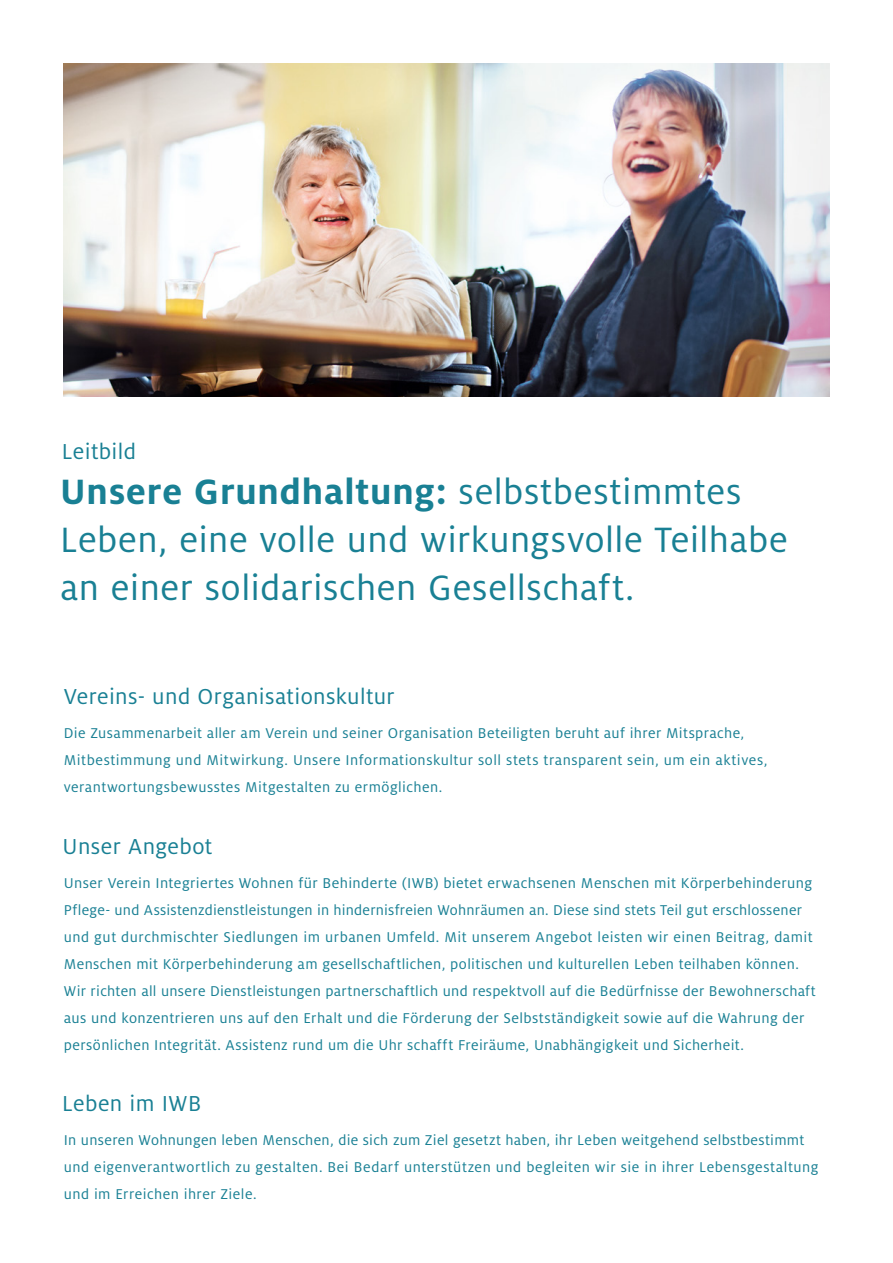
<style>
.page{position:relative;width:893px;height:1263px;background:#fff}
.page>*{position:absolute;margin:0;border:0;box-sizing:border-box;transform-origin:0 0}
.t1{font:39px/48px "Milo OT";letter-spacing:.015em;color:#198094}
.t2{font:700 39px "Milo OT";letter-spacing:.02em;color:#198094}
.t3{font:24px "Milo OT";letter-spacing:.015em;color:#198094}
.t4{font:15.75px/27px "Milo OT";letter-spacing:.025em;color:#198094}
.s1{font-weight:400}
</style>
<div class="page">
<img style="left:64px;top:64px;width:765px;height:333px">
<p class="t3" style="left:62px;top:437px;width:76px">Leitbild</p>
<p class="t2" style="left:60px;top:469px;width:683px">Unsere Grundhaltung: <span class="s1">selbstbestimmtes</span></p>
<p class="t1" style="left:60px;top:515px;width:729px">Leben, eine volle und wirkungsvolle Teilhabe an einer solidarischen Gesellschaft.</p>
<p class="t3" style="left:64px;top:683px;width:332px">Vereins- und Organisationskultur</p>
<p class="t4" style="left:64px;top:719px;width:682px">Die Zusammenarbeit aller am Verein und seiner Organisation Beteiligten beruht auf ihrer Mitsprache,</p>
<p class="t4" style="left:64px;top:746px;width:705px">Mitbestimmung und Mitwirkung. Unsere Informationskultur soll stets transparent sein, um ein aktives,</p>
<p class="t4" style="left:64px;top:773px;width:380px">verantwortungsbewusstes Mitgestalten zu ermöglichen.</p>
<p class="t3" style="left:63px;top:832px;width:151px">Unser Angebot</p>
<p class="t4" style="left:64px;top:869px;width:751px">Unser Verein Integriertes Wohnen für Behinderte (IWB) bietet erwachsenen Menschen mit Körperbehinderung Pflege- und Assistenzdienstleistungen in hindernisfreien Wohnräumen an. Diese sind stets Teil gut erschlossener und gut durchmischter Siedlungen im urbanen Umfeld. Mit unserem Angebot leisten wir einen Beitrag, damit Menschen mit Körperbehinderung am gesellschaftlichen, politischen und kulturellen Leben teilhaben können.</p>
<p class="t4" style="left:64px;top:977px;width:754px">Wir richten all unsere Dienstleistungen partnerschaftlich und respektvoll auf die Bedürfnisse der Bewohnerschaft aus und konzentrieren uns auf den Erhalt und die Förderung der Selbstständigkeit sowie auf die Wahrung der persönlichen Integrität. Assistenz rund um die Uhr schafft Freiräume, Unabhängigkeit und Sicherheit.</p>
<p class="t3" style="left:62px;top:1090px;width:141px">Leben im IWB</p>
<p class="t4" style="left:64px;top:1126px;width:756px">In unseren Wohnungen leben Menschen, die sich zum Ziel gesetzt haben, ihr Leben weitgehend selbstbestimmt und eigenverantwortlich zu gestalten. Bei Bedarf unterstützen und begleiten wir sie in ihrer Lebensgestaltung und im Erreichen ihrer Ziele.</p>
</div>
